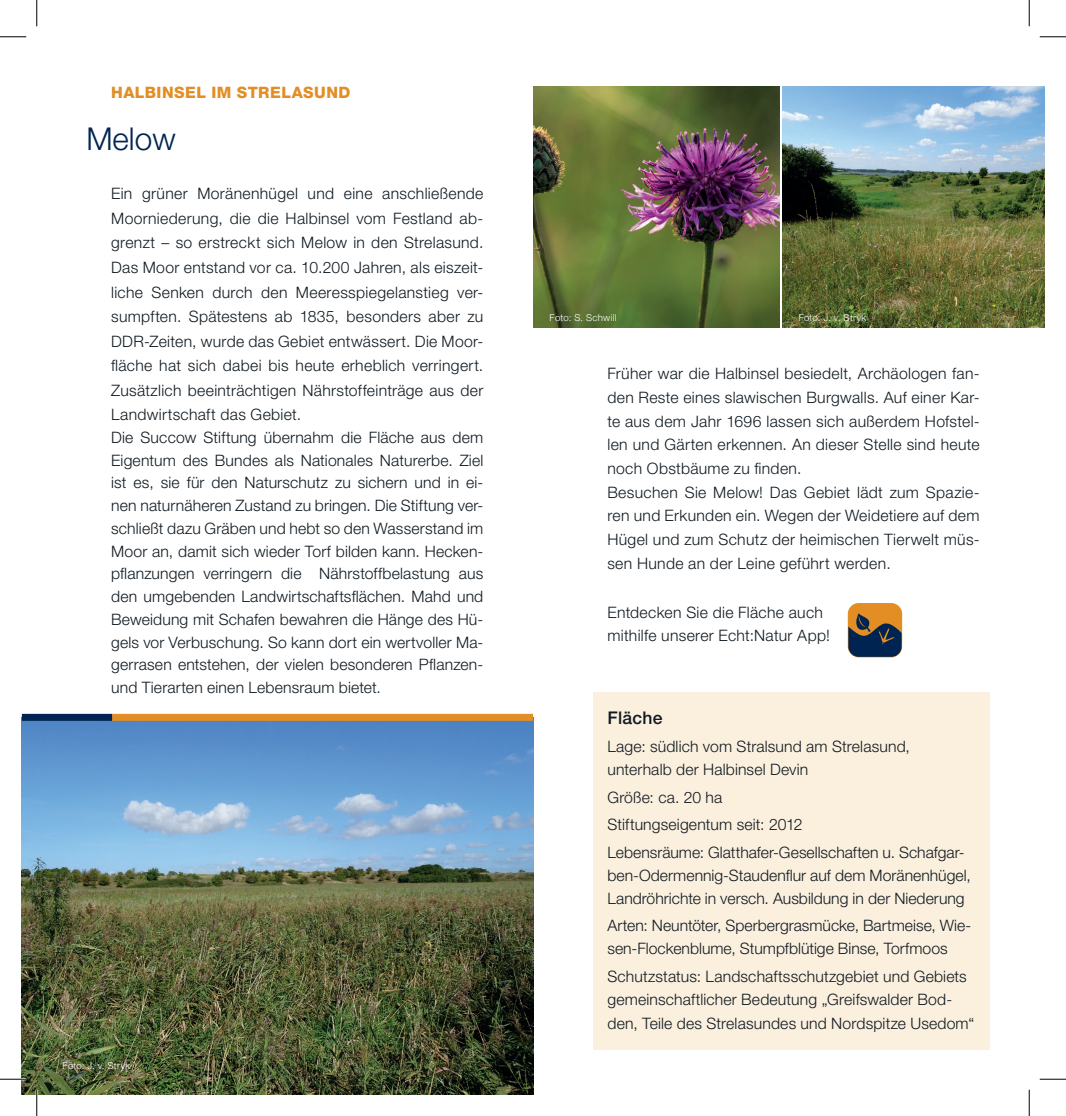
<style>
.page{position:relative;width:1066px;height:1116px;background:#fff}
.page>*{position:absolute;margin:0;border:0;box-sizing:border-box;transform-origin:0 0}
.t1{font:300 31.5px "Helvetica Neue LT Std";color:#002451}
.t2{font:500 17.5px "Helvetica Neue LT Std";letter-spacing:.015em;color:#101a21}
.t3{font:300 15.75px/22.8px "Helvetica Neue LT Std";letter-spacing:.01em;color:#101a21}
.t4{font:800 15.75px "Helvetica Neue LT Std";letter-spacing:.03em;color:#e28e25}
.t5{font:300 9.62px "Helvetica Neue LT Std";letter-spacing:.025em;color:#fff}
</style>
<div class="page">
<img style="left:22px;top:717px;width:512px;height:376px">
<div style="left:592px;top:692px;width:397px;height:357px;background:#fbefde"></div>
<svg style="left:847px;top:603px;width:55px;height:54px;background:#705d45"></svg>
<img style="left:782px;top:86px;width:262px;height:241px">
<div style="left:112px;top:713px;width:421px;height:7px;background:#e28e25"></div>
<div style="left:22px;top:713px;width:90px;height:7px;background:#002451"></div>
<img style="left:534px;top:86px;width:245px;height:241px">
<hr style="left:0;top:1077px;width:26px;height:3px;background:#fff">
<hr style="left:36px;top:1089px;width:2px;height:26px;background:#fff">
<svg style="left:0;top:36px;width:26px;height:1px"></svg>
<svg style="left:1039px;top:36px;width:27px;height:1px"></svg>
<svg style="left:0;top:1078px;width:26px;height:1px"></svg>
<svg style="left:1039px;top:1078px;width:27px;height:1px"></svg>
<svg style="left:36px;top:0;width:1px;height:26px"></svg>
<svg style="left:36px;top:1089px;width:1px;height:26px"></svg>
<svg style="left:1029px;top:0;width:1px;height:26px"></svg>
<svg style="left:1029px;top:1089px;width:1px;height:26px"></svg>
<p class="t4" style="left:111px;top:83px;width:241px">HALBINSEL IM STRELASUND</p>
<h1 class="t1" style="left:86px;top:120px;width:91px">Melow</h1>
<p class="t3" style="left:111px;top:181px;width:374px;line-height:24.5px;text-align:justify">Ein grüner Moränenhügel und eine anschließende Moorniederung, die die Halbinsel vom Festland ab&shy;grenzt – so erstreckt sich Melow in den Strelasund.<br>Das Moor entstand vor ca. 10.200 Jahren, als eiszeit&shy;liche Senken durch den Meeresspiegelanstieg ver&shy;sumpften. Spätestens ab 1835, besonders aber zu DDR-Zeiten, wurde das Gebiet entwässert. Die Moor&shy;fläche hat sich dabei bis heute erheblich verringert.<br>Zusätzlich beeinträchtigen Nährstoffeinträge aus der Landwirtschaft das Gebiet.</p>
<p class="t3" style="left:111px;top:425px;width:374px;text-align:justify">Die Succow Stiftung übernahm die Fläche aus dem Eigentum des Bundes als Nationales Naturerbe. Ziel ist es, sie für den Naturschutz zu sichern und in ei&shy;nen naturnäheren Zustand zu bringen. Die Stiftung ver&shy;schließt dazu Gräben und hebt so den Wasserstand im Moor an, damit sich wieder Torf bilden kann. Hecken&shy;pflanzungen verringern die Nährstoffbelastung aus den umgebenden Landwirtschaftsflächen. Mahd und Beweidung mit Schafen bewahren die Hänge des Hü&shy;gels vor Verbuschung. So kann dort ein wertvoller Ma&shy;gerrasen entstehen, der vielen besonderen Pflanzen&shy;und Tierarten einen Lebensraum bietet.</p>
<p class="t5" style="left:63px;top:1059px;width:69px">Foto: J. v. Stryk</p>
<p class="t5" style="left:549px;top:312px;width:69px">Foto: S. Schwill</p>
<p class="t5" style="left:798px;top:312px;width:69px">Foto: J. v. Stryk</p>
<p class="t3" style="left:607px;top:361px;width:374px;line-height:23.8px">Früher war die Halbinsel besiedelt, Archäologen fan&shy;den Reste eines slawischen Burgwalls. Auf einer Kar&shy;te aus dem Jahr 1696 lassen sich außerdem Hofstel&shy;len und Gärten erkennen. An dieser Stelle sind heute noch Obstbäume zu finden.<br>Besuchen Sie Melow! Das Gebiet lädt zum Spazie&shy;ren und Erkunden ein. Wegen der Weidetiere auf dem Hügel und zum Schutz der heimischen Tierwelt müs&shy;sen Hunde an der Leine geführt werden.</p>
<p class="t3" style="left:607px;top:599px;width:224px;line-height:23.6px">Entdecken Sie die Fläche auch mithilfe unserer Echt:Natur App!</p>
<p class="t2" style="left:607px;top:707px;width:57px">Fläche</p>
<p class="t3" style="left:607px;top:734px;width:304px">Lage: südlich vom Stralsund am Strelasund, unterhalb der Halbinsel Devin</p>
<p class="t3" style="left:607px;top:782px;width:359px;line-height:27.7px">Größe: ca. 20 ha<br>Stiftungseigentum seit: 2012<br>Lebensräume: Glatthafer-Gesellschaften u. Schafgar-</p>
<p class="t3" style="left:607px;top:863px;width:365px">ben-Odermennig-Staudenflur auf dem Moränenhügel,<br>Landröhrichte in versch. Ausbildung in der Niederung</p>
<p class="t3" style="left:607px;top:913px;width:365px">Arten: Neuntöter, Sperbergrasmücke, Bartmeise, Wie&shy;sen-Flockenblume, Stumpfblütige Binse, Torfmoos</p>
<p class="t3" style="left:607px;top:964px;width:361px">Schutzstatus: Landschaftsschutzgebiet und Gebiets gemeinschaftlicher Bedeutung „Greifswalder Bod-</p>
<p class="t3" style="left:607px;top:1011px;width:368px">den, Teile des Strelasundes und Nordspitze Usedom“</p>
</div>
